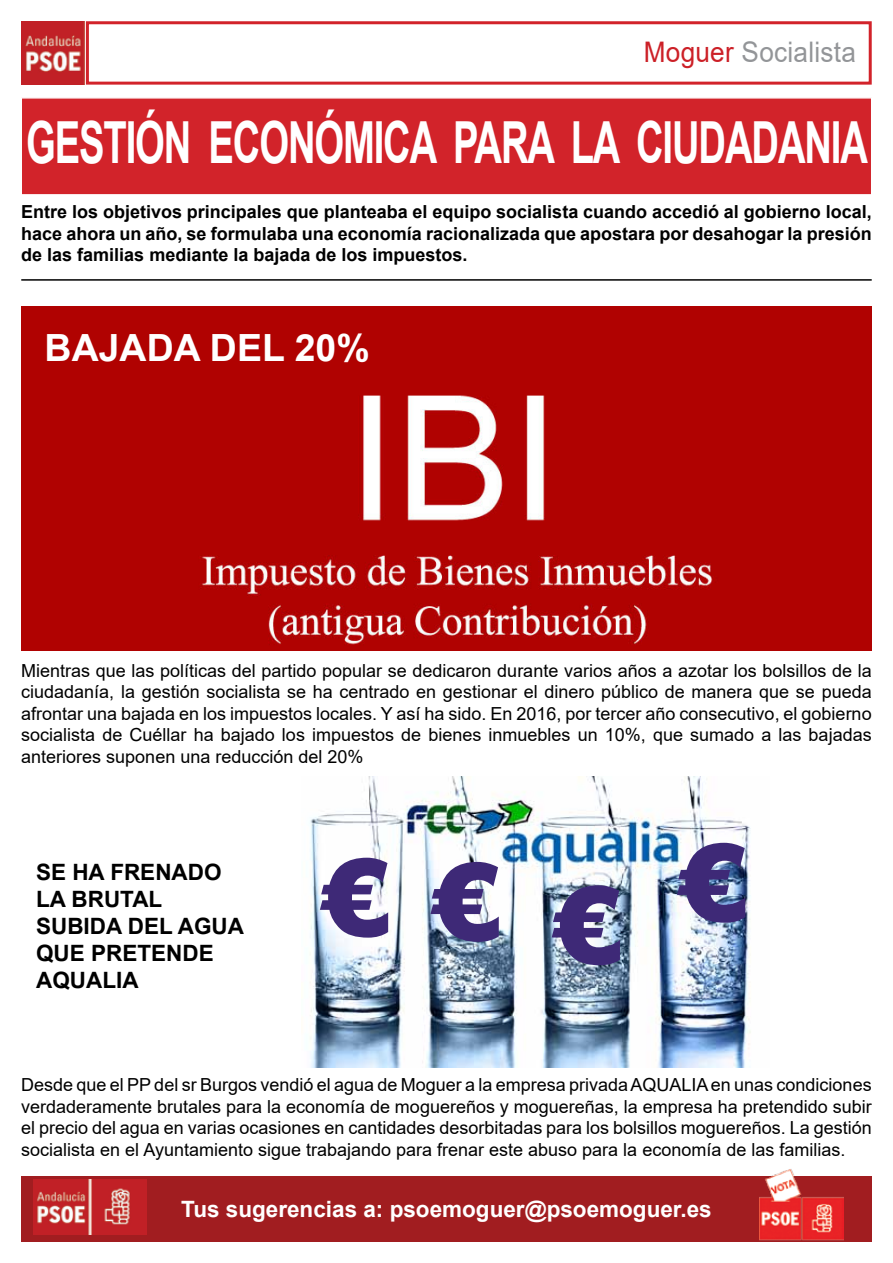
<style>
.page{position:relative;width:893px;height:1263px;background:#fff}
.page>*{position:absolute;margin:0;border:0;box-sizing:border-box;transform-origin:0 0}
.t1{font:900 108px "Arial";color:#3e2977}
.t2{font:700 58.05px "Arial";letter-spacing:-.03em;color:#fff;scale:.66 1}
.t3{font:700 37.5px "Arial";color:#fff}
.t4{font:28.35px "Arial";letter-spacing:.01em;color:#939598;scale:.92 1}
.t5{font:700 22.5px/27px "Arial";color:#000}
.t6{font:700 22.5px "Arial";color:#fff}
.t7{font:18px/21.6px "Arial";color:#000;text-align:justify}
.t8{font:700 18px/21.6px "Arial";color:#000;text-align:justify}
.s1{color:#cc2027}
</style>
<div class="page">
<div style="left:86px;top:21px;width:786px;height:64px;border:3px solid #d2232a"></div>
<img style="left:21px;top:21px;width:63px;height:64px">
<div style="left:21px;top:1176px;width:851px;height:66px;background:#a11d20"></div>
<img style="left:33px;top:1179px;width:113px;height:55px">
<div style="left:21px;top:98px;width:851px;height:97px;background:#d2232a"></div>
<div style="left:21px;top:97px;width:851px;height:99px;border:2px solid #fff"></div>
<hr style="left:21px;top:279px;width:851px;height:2px;background:#000">
<div style="left:21px;top:306px;width:851px;height:345px;background:#b00201"></div>
<img style="left:201px;top:395px;width:512px;height:250px">
<img style="left:310px;top:776px;width:441px;height:291px">
<img style="left:759px;top:1169px;width:85px;height:72px">
<h3 class="t4" style="left:644px;top:32px;width:232px"><span class="s1">Moguer</span> Socialista</h3>
<h2 class="t2" style="left:26px;top:101px;width:1277px">GESTIÓN ECONÓMICA PARA LA CIUDADANIA</h2>
<p class="t8" style="left:21px;top:201px;width:852px">Entre los objetivos principales que planteaba el equipo socialista cuando accedió al gobierno local, hace ahora un año, se formulaba una economía racionalizada que apostara por desahogar la presión de las familias mediante la bajada de los impuestos.</p>
<h3 class="t3" style="left:45px;top:321px;width:327px">BAJADA DEL 20%</h3>
<p class="t7" style="left:21px;top:659px;width:852px">Mientras que las políticas del partido popular se dedicaron durante varios años a azotar los bolsillos de la ciudadanía, la gestión socialista se ha centrado en gestionar el dinero público de manera que se pueda afrontar una bajada en los impuestos locales. Y así ha sido. En 2016, por tercer año consecutivo, el gobierno socialista de Cuéllar ha bajado los impuestos de bienes inmuebles un 10%, que sumado a las bajadas anteriores suponen una reducción del 20%</p>
<p class="t5" style="left:36px;top:858px;width:209px">SE HA FRENADO<br>LA BRUTAL<br>SUBIDA DEL AGUA<br>QUE PRETENDE<br>AQUALIA</p>
<h1 class="t1" style="left:319px;top:821px;width:431px">€€€€</h1>
<p class="t7" style="left:21px;top:1074px;width:852px">Desde que el PP del sr Burgos vendió el agua de Moguer a la empresa privada AQUALIA en unas condiciones verdaderamente brutales para la economía de moguereños y moguereñas, la empresa ha pretendido subir el precio del agua en varias ocasiones en cantidades desorbitadas para los bolsillos moguereños. La gestión socialista en el Ayuntamiento sigue trabajando para frenar este abuso para la economía de las familias.</p>
<p class="t6" style="left:181px;top:1193px;width:532px">Tus sugerencias a: psoemoguer@psoemoguer.es</p>
</div>
